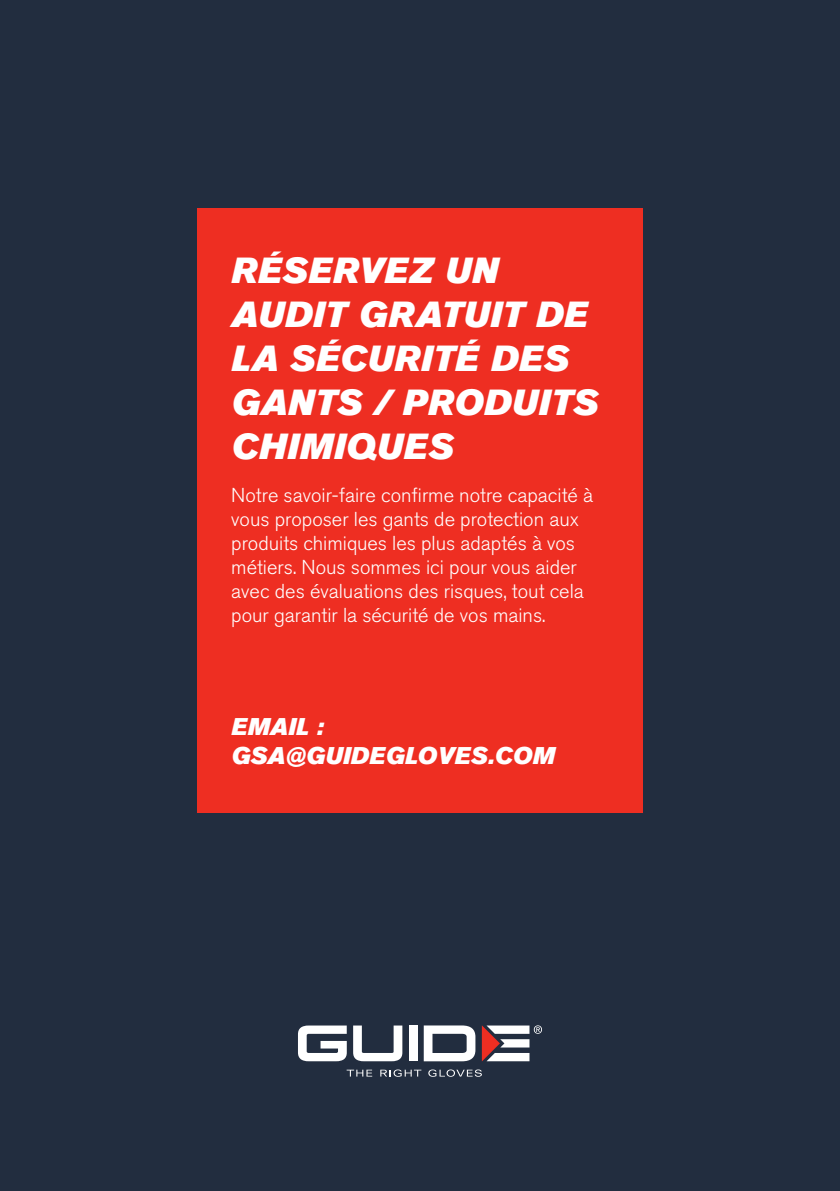
<style>
.page{position:relative;width:840px;height:1191px;background:#fff}
.page>*{position:absolute;margin:0;border:0;box-sizing:border-box;transform-origin:0 0}
.t1{font:italic 36px/44px "Akzidenz Grotesk Pro Super";letter-spacing:.015em;color:#fff}
.t2{font:italic 24px/28.8px "Akzidenz Grotesk Pro Super";letter-spacing:.01em;color:#fff}
.t3{font:300 20px/24px "Akzidenz Grotesk Pro";color:#fff}
</style>
<div class="page">
<div style="left:0;top:0;width:839px;height:1191px;background:#222d3f"></div>
<svg style="left:423px;top:1025px;width:52px;height:36px"></svg>
<svg style="left:353px;top:1025px;width:49px;height:36px"></svg>
<div style="left:408px;top:1025px;width:9px;height:36px;background:#fff"></div>
<svg style="left:481px;top:1025px;width:60px;height:36px"></svg>
<svg style="left:298px;top:1025px;width:48px;height:36px"></svg>
<svg style="left:346px;top:1069px;width:26px;height:7px"></svg>
<svg style="left:380px;top:1069px;width:41px;height:7px"></svg>
<svg style="left:428px;top:1069px;width:53px;height:7px"></svg>
<div style="left:197px;top:208px;width:445px;height:605px;background:#ee2e22"></div>
<div style="left:405px;top:54px;width:29px;height:28px;border:1px solid #ed0277;border-radius:50%"></div>
<h1 class="t1" style="left:231px;top:248px;width:368px">RÉSERVEZ UN<br>AUDIT GRATUIT DE<br>LA SÉCURITÉ DES<br>GANTS / PRODUITS<br>CHIMIQUES</h1>
<p class="t3" style="left:231px;top:483px;width:363px">Notre savoir-faire confirme notre capacité à vous proposer les gants de protection aux produits chimiques les plus adaptés à vos métiers. Nous sommes ici pour vous aider avec des évaluations des risques, tout cela pour garantir la sécurité de vos mains.</p>
<p class="t2" style="left:231px;top:712px;width:325px">EMAIL :<br>GSA@GUIDEGLOVES.COM</p>
</div>
